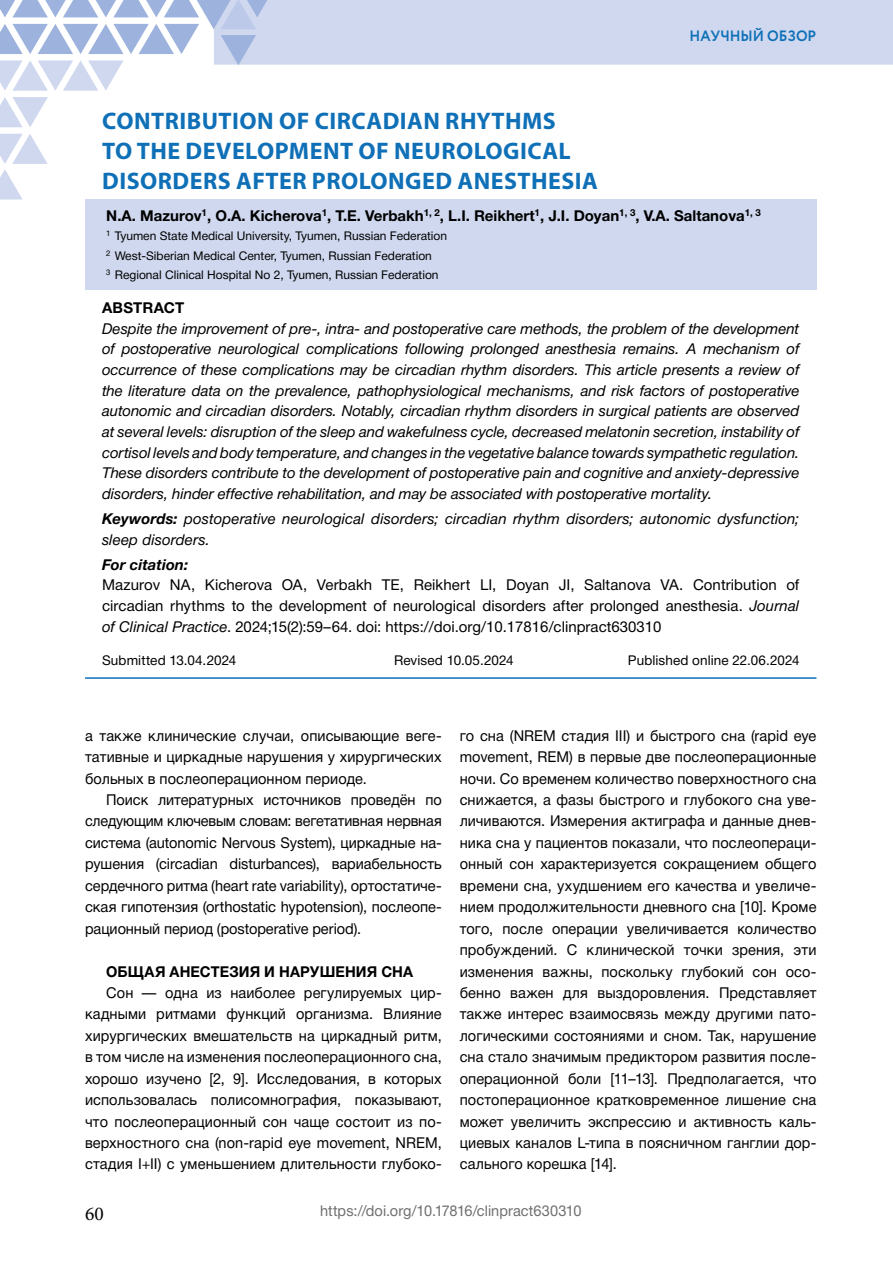
<style>
.page{position:relative;width:893px;height:1263px;background:#fff}
.page>*{position:absolute;margin:0;border:0;box-sizing:border-box;transform-origin:0 0}
._01_Header{font:700 24px/30px "Myriad Pro";letter-spacing:.02em;color:#0f70b7}
.t1{font:19.5px "Minion Pro";color:#000}
.Body_Text{font:15px/21.5px "Helvetica Neue Cyr";letter-spacing:.005em;color:#000;text-align:justify}
._08_Resume_Engl{font:italic 15px/20.7px "Helvetica Neue Cyr";letter-spacing:.005em;color:#000;text-align:justify}
._10_Citation_Engl{font:15px/20.7px "Helvetica Neue Cyr";color:#000;text-align:justify}
._02_Autor_s_rus{font:700 15px "Helvetica Neue Cyr";color:#000}
.t2{font:15px "Helvetica Neue Cyr";letter-spacing:.005em;color:#706f6f}
.Header_01{font:700 15px "Helvetica Neue Cyr";letter-spacing:.01em;color:#000}
.t3{font:700 15px "Circe";letter-spacing:-.005em;color:#0f70b7;scale:.95 1}
._06_Citation_Rys_для_цитирования{font:italic 700 15px "Helvetica Neue Cyr";letter-spacing:.005em;color:#000}
._04_Resume_Rus_аннотация{font:700 15px "Helvetica Neue Cyr";letter-spacing:.01em;color:#000}
._07_Date_RUS{font:13.5px "Helvetica Neue Cyr";letter-spacing:.01em;color:#000}
._03_What_Rus{font:12px "Helvetica Neue Cyr";color:#000}
.s1{font-weight:700}
.s2{font-style:italic}
</style>
<div class="page">
<svg style="left:0;top:97px;width:48px;height:30px"></svg>
<svg style="left:0;top:134px;width:48px;height:65px"></svg>
<svg style="left:0;top:0;width:893px;height:91px"></svg>
<div style="left:85px;top:200px;width:731px;height:90px;background:#cfd8ef"></div>
<hr style="left:85px;top:677px;width:731px;height:2px;background:#0f70b7">
<p class="t3" style="left:689px;top:26px;width:135px">НАУЧНЫЙ ОБЗОР</p>
<h2 class="_01_Header" style="left:102px;top:105px;width:497px">CONTRIBUTION OF CIRCADIAN RHYTHMS<br>TO THE DEVELOPMENT OF NEUROLOGICAL<br>DISORDERS AFTER PROLONGED ANESTHESIA</h2>
<p class="_02_Autor_s_rus" style="left:106px;top:207px;width:656px">N.A. Mazurov<sup>1</sup>, O.A. Kicherova<sup>1</sup>, T.E. Verbakh<sup>1,</sup> <sup>2</sup>, L.I. Reikhert<sup>1</sup>, J.I. Doyan<sup>1,</sup> <sup>3</sup>, V.A. Saltanova<sup>1,</sup> <sup>3</sup></p>
<p class="_03_What_Rus" style="left:106px;top:230px;width:342px"><sup>1</sup> Tyumen State Medical University, Tyumen, Russian Federation</p>
<p class="_03_What_Rus" style="left:106px;top:249px;width:327px"><sup>2</sup> West-Siberian Medical Center, Tyumen, Russian Federation</p>
<p class="_03_What_Rus" style="left:106px;top:269px;width:334px"><sup>3</sup> Regional Clinical Hospital No 2, Tyumen, Russian Federation</p>
<h3 class="_04_Resume_Rus_аннотация" style="left:102px;top:299px;width:84px">ABSTRACT</h3>
<p class="_08_Resume_Engl" style="left:102px;top:318px;width:699px">Despite the improvement of pre-, intra- and postoperative care methods, the problem of the development of postoperative neurological complications following prolonged anesthesia remains. A mechanism of occurrence of these complications may be circadian rhythm disorders. This article presents a review of the literature data on the prevalence, pathophysiological mechanisms, and risk factors of postoperative autonomic and circadian disorders. Notably, circadian rhythm disorders in surgical patients are observed at several levels: disruption of the sleep and wakefulness cycle, decreased melatonin secretion, instability of cortisol levels and body temperature, and changes in the vegetative balance towards sympathetic regulation.<br>These disorders contribute to the development of postoperative pain and cognitive and anxiety-depressive disorders, hinder effective rehabilitation, and may be associated with postoperative mortality.</p>
<p class="_08_Resume_Engl" style="left:102px;top:509px;width:699px"><span class="s1">Keywords:</span> postoperative neurological disorders; circadian rhythm disorders; autonomic dysfunction; sleep disorders.</p>
<h4 class="_06_Citation_Rys_для_цитирования" style="left:102px;top:556px;width:88px">For citation:</h4>
<p class="_10_Citation_Engl" style="left:102px;top:575px;width:699px">Mazurov NA, Kicherova OA, Verbakh TE, Reikhert LI, Doyan JI, Saltanova VA. Сontribution of circadian rhythms to the development of neurological disorders after prolonged anesthesia. <span class="s2">Journal of Clinical Practice</span>. 2024;15(2):59–64. doi: https://doi.org/10.17816/clinpract630310</p>
<p class="_07_Date_RUS" style="left:102px;top:652px;width:136px">Submitted 13.04.2024</p>
<p class="_07_Date_RUS" style="left:394px;top:652px;width:121px">Revised 10.05.2024</p>
<p class="_07_Date_RUS" style="left:628px;top:652px;width:173px">Published online 22.06.2024</p>
<p class="Body_Text" style="left:85px;top:725px;width:358px">а также клинические случаи, описывающие веге&shy;тативные и циркадные нарушения у хирургических больных в послеоперационном периоде.</p>
<p class="Body_Text" style="left:85px;top:789px;width:358px;text-indent:21px">Поиск литературных источников проведён по следующим ключевым словам: вегетативная нервная система (autonomic Nervous System), циркадные на&shy;рушения (circadian disturbances), вариабельность сердечного ритма (heart rate variability), ортостатиче&shy;ская гипотензия (orthostatic hypotension), послеопе&shy;рационный период (postoperative period).</p>
<h3 class="Header_01" style="left:106px;top:963px;width:308px">ОБЩАЯ АНЕСТЕЗИЯ И НАРУШЕНИЯ СНА</h3>
<p class="Body_Text" style="left:85px;top:982px;width:358px;text-indent:21px">Сон — одна из наиболее регулируемых цир&shy;кадными ритмами функций организма. Влияние хирургических вмешательств на циркадный ритм, в том числе на изменения послеоперационного сна, хорошо изучено [2, 9]. Исследования, в которых использовалась полисомнография, показывают, что послеоперационный сон чаще состоит из по&shy;верхностного сна (non-rapid eye movement, NREM, стадия I+II) с уменьшением длительности глубоко-</p>
<p class="Body_Text" style="left:460px;top:725px;width:358px">го сна (NREM стадия III) и быстрого сна (rapid eye movement, REM) в первые две послеоперационные ночи. Со временем количество поверхностного сна снижается, а фазы быстрого и глубокого сна уве&shy;личиваются. Измерения актиграфа и данные днев&shy;ника сна у пациентов показали, что послеопераци&shy;онный сон характеризуется сокращением общего времени сна, ухудшением его качества и увеличе&shy;нием продолжительности дневного сна [10]. Кроме того, после операции увеличивается количество пробуждений. С клинической точки зрения, эти изменения важны, поскольку глубокий сон осо&shy;бенно важен для выздоровления. Представляет также интерес взаимосвязь между другими пато&shy;логическими состояниями и сном. Так, нарушение сна стало значимым предиктором развития после&shy;операционной боли [11–13]. Предполагается, что постоперационное кратковременное лишение сна может увеличить экспрессию и активность каль&shy;циевых каналов L-типа в поясничном ганглии дор&shy;сального корешка [14].</p>
<h2 class="t1" style="left:85px;top:1200px;width:20px">60</h2>
<p class="t2" style="left:320px;top:1203px;width:263px">https://doi.org/10.17816/clinpract630310</p>
</div>
